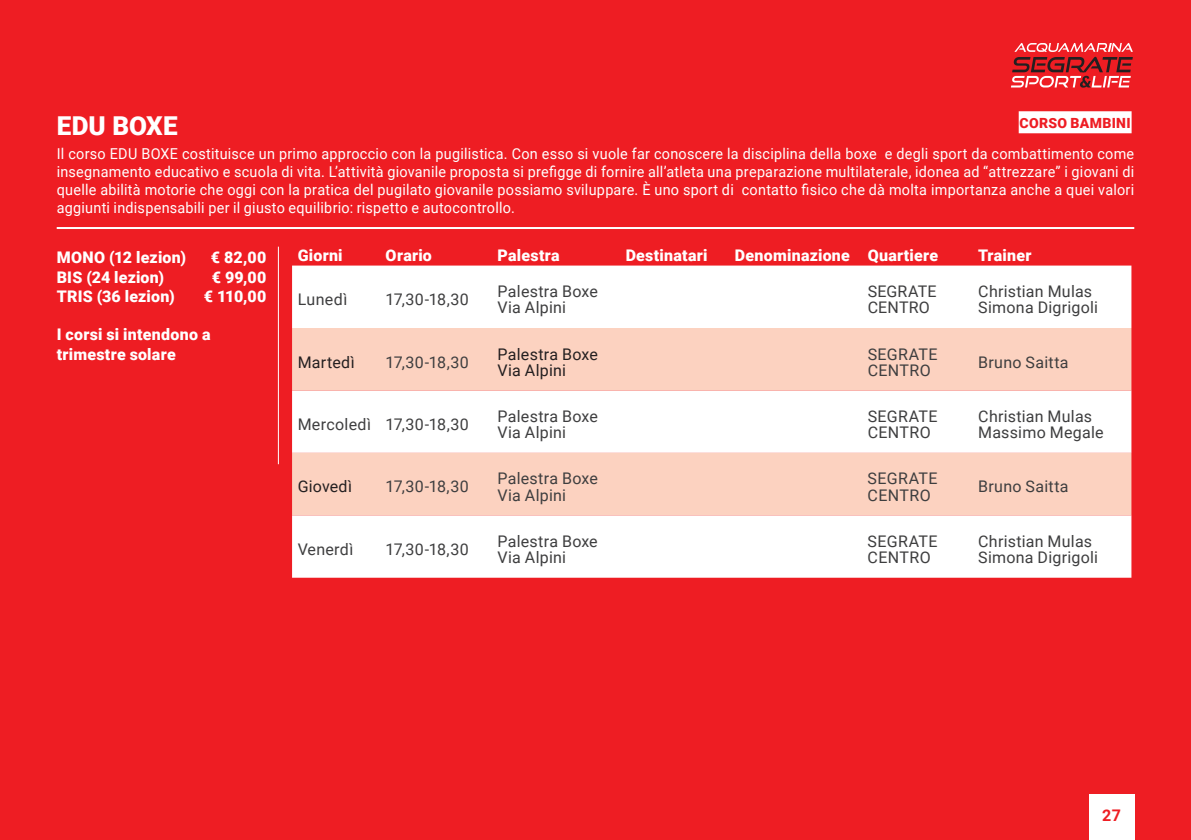
<style>
.page{position:relative;width:1191px;height:840px;background:#fff}
.page>*{position:absolute;margin:0;border:0;box-sizing:border-box;transform-origin:0 0}
.t1{font:900 26px "Roboto";color:#fff}
.t2{font:16px/16px "Roboto";letter-spacing:.015em;color:#3e3e3f}
.t3{font:900 16px/19.2px "Roboto";letter-spacing:.015em;color:#fff}
.t4{font:16px/16px "Roboto";letter-spacing:.015em;color:#231f20}
.t5{font:700 16px "Roboto";color:#ee1d23}
.t6{font:15px/18px "Roboto";letter-spacing:.015em;color:#fff;text-align:justify;scale:.96 1}
.t7{font:900 14px "Roboto";letter-spacing:.025em;color:#ee1d23}
</style>
<div class="page">
<div style="left:0;top:0;width:1191px;height:839px;background:#ee1d23"></div>
<div style="left:1089px;top:794px;width:45px;height:45px;background:#fff"></div>
<svg style="left:1011px;top:43px;width:121px;height:45px"></svg>
<div style="left:292px;top:265px;width:839px;height:312px;background:#fff"></div>
<svg style="left:292px;top:328px;width:839px;height:187px;background:#fce0d4"></svg>
<hr style="left:278px;top:246px;width:1px;height:218px;background:#fff">
<hr style="left:57px;top:227px;width:1077px;height:2px;background:#fff">
<div style="left:1018px;top:111px;width:113px;height:22px;background:#fff"></div>
<h1 class="t1" style="left:57px;top:108px;width:122px">EDU BOXE</h1>
<p class="t6" style="left:57px;top:144px;width:1124px">Il corso EDU BOXE costituisce un primo approccio con la pugilistica. Con esso si vuole far conoscere la disciplina della boxe e degli sport da combattimento come insegnamento educativo e scuola di vita. L’attività giovanile proposta si prefigge di fornire all’atleta una preparazione multilaterale, idonea ad “attrezzare” i giovani di quelle abilità motorie che oggi con la pratica del pugilato giovanile possiamo sviluppare. È uno sport di contatto fisico che dà molta importanza anche a quei valori aggiunti indispensabili per il giusto equilibrio: rispetto e autocontrollo.</p>
<p class="t3" style="left:57px;top:247px;width:131px">MONO (12 lezion)</p>
<p class="t3" style="left:211px;top:247px;width:57px">€ 82,00</p>
<p class="t3" style="left:57px;top:266px;width:109px">BIS (24 lezion)</p>
<p class="t3" style="left:212px;top:266px;width:56px">€ 99,00</p>
<p class="t3" style="left:57px;top:286px;width:119px">TRIS (36 lezion)</p>
<p class="t3" style="left:204px;top:286px;width:64px">€ 110,00</p>
<p class="t3" style="left:57px;top:324px;width:155px">I corsi si intendono a trimestre solare</p>
<p class="t7" style="left:1019px;top:113px;width:113px">CORSO BAMBINI</p>
<p class="t3" style="left:298px;top:245px;width:46px">Giorni</p>
<p class="t3" style="left:386px;top:245px;width:48px">Orario</p>
<p class="t3" style="left:497px;top:245px;width:64px">Palestra</p>
<p class="t3" style="left:626px;top:245px;width:83px">Destinatari</p>
<p class="t3" style="left:735px;top:245px;width:205px">Denominazione Quartiere</p>
<p class="t3" style="left:978px;top:245px;width:55px">Trainer</p>
<p class="t2" style="left:298px;top:291px;width:51px">Lunedì</p>
<p class="t2" style="left:385px;top:291px;width:85px">17,30-18,30</p>
<p class="t2" style="left:497px;top:283px;width:102px">Palestra Boxe<br>Via Alpini</p>
<p class="t2" style="left:867px;top:283px;width:70px">SEGRATE<br>CENTRO</p>
<p class="t2" style="left:978px;top:283px;width:121px">Christian Mulas<br>Simona Digrigoli</p>
<p class="t4" style="left:298px;top:353px;width:59px">Martedì</p>
<p class="t2" style="left:385px;top:353px;width:85px">17,30-18,30</p>
<p class="t4" style="left:497px;top:345px;width:102px">Palestra Boxe<br>Via Alpini</p>
<p class="t2" style="left:867px;top:345px;width:71px">SEGRATE<br>CENTRO</p>
<p class="t2" style="left:978px;top:353px;width:92px">Bruno Saitta</p>
<p class="t2" style="left:298px;top:415px;width:173px">Mercoledì 17,30-18,30</p>
<p class="t2" style="left:497px;top:407px;width:102px">Palestra Boxe<br>Via Alpini</p>
<p class="t2" style="left:867px;top:407px;width:71px">SEGRATE<br>CENTRO</p>
<p class="t2" style="left:978px;top:407px;width:127px">Christian Mulas<br>Massimo Megale</p>
<p class="t4" style="left:298px;top:478px;width:56px">Giovedì</p>
<p class="t2" style="left:385px;top:478px;width:85px">17,30-18,30</p>
<p class="t2" style="left:497px;top:470px;width:102px">Palestra Boxe<br>Via Alpini</p>
<p class="t2" style="left:867px;top:470px;width:71px">SEGRATE<br>CENTRO</p>
<p class="t2" style="left:978px;top:478px;width:92px">Bruno Saitta</p>
<p class="t2" style="left:298px;top:540px;width:57px">Venerdì</p>
<p class="t2" style="left:385px;top:540px;width:85px">17,30-18,30</p>
<p class="t2" style="left:497px;top:532px;width:102px">Palestra Boxe<br>Via Alpini</p>
<p class="t2" style="left:867px;top:532px;width:71px">SEGRATE<br>CENTRO</p>
<p class="t2" style="left:978px;top:532px;width:121px">Christian Mulas<br>Simona Digrigoli</p>
<p class="t5" style="left:1102px;top:803px;width:20px">27</p>
</div>
